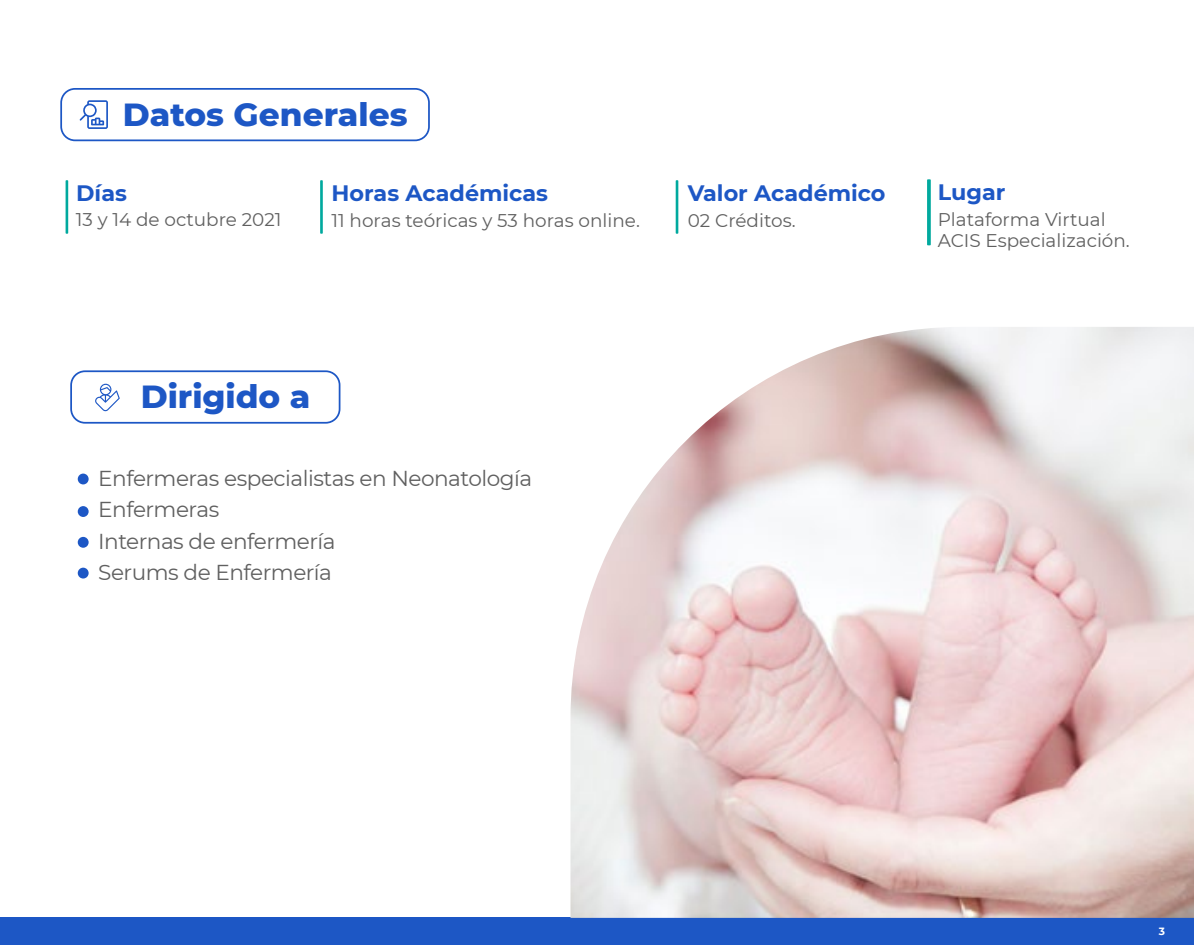
<style>
.page{position:relative;width:1194px;height:945px;background:#fff}
.page>*{position:absolute;margin:0;border:0;box-sizing:border-box;transform-origin:0 0}
.t1{font:800 32.64px "Montserrat";color:#1d57c5}
.t2{font:700 22.31px "Montserrat";color:#1d57c5}
.t3{font:21.61px/31.4px "Montserrat";letter-spacing:-.02em;color:#606060}
.t4{font:18.38px/21px "Montserrat";color:#606060}
.t5{font:700 10.5px "Montserrat";color:#fff}
</style>
<div class="page">
<svg style="left:80px;top:100px;width:28px;height:29px"></svg>
<hr style="left:66px;top:180px;width:2px;height:54px;background:#00a99e">
<hr style="left:320px;top:180px;width:3px;height:54px;background:#00a99e">
<svg style="left:926px;top:179px;width:4px;height:66px"></svg>
<hr style="left:675px;top:180px;width:3px;height:54px;background:#00a99e">
<div style="left:0;top:918px;width:1193px;height:27px;background:#1d57c5"></div>
<div style="left:60px;top:88px;width:370px;height:53px;border:2px solid #1d57c5;border-radius:14px"></div>
<div style="left:70px;top:370px;width:270px;height:54px;border:2px solid #1d57c5;border-radius:14px"></div>
<svg style="left:95px;top:384px;width:25px;height:27px"></svg>
<img style="left:570px;top:327px;width:623px;height:591px">
<div style="left:78px;top:474px;width:11px;height:10px;background:#1d57c5;border-radius:50%"></div>
<div style="left:78px;top:506px;width:11px;height:11px;background:#1d57c5;border-radius:50%"></div>
<div style="left:78px;top:537px;width:11px;height:11px;background:#1d57c5;border-radius:50%"></div>
<div style="left:78px;top:568px;width:11px;height:11px;background:#1d57c5;border-radius:50%"></div>
<h1 class="t1" style="left:123px;top:90px;width:286px">Datos Generales</h1>
<p class="t2" style="left:76px;top:177px;width:52px">Días</p>
<p class="t4" style="left:76px;top:208px;width:207px">13 y 14 de octubre 2021</p>
<p class="t2" style="left:331px;top:177px;width:218px">Horas Académicas</p>
<p class="t4" style="left:331px;top:209px;width:310px">11 horas teóricas y 53 horas online.</p>
<p class="t2" style="left:687px;top:177px;width:199px">Valor Académico</p>
<p class="t4" style="left:687px;top:209px;width:109px">02 Créditos.</p>
<h1 class="t1" style="left:141px;top:373px;width:171px">Dirigido a</h1>
<p class="t3" style="left:98px;top:462px;width:435px">Enfermeras especialistas en Neonatología<br>Enfermeras<br>Internas de enfermería<br>Serums de Enfermería</p>
<p class="t2" style="left:937px;top:176px;width:69px">Lugar</p>
<p class="t4" style="left:937px;top:208px;width:193px">Plataforma Virtual<br>ACIS Especialización.</p>
<p class="t5" style="left:1158px;top:924px;width:8px">3</p>
</div>
